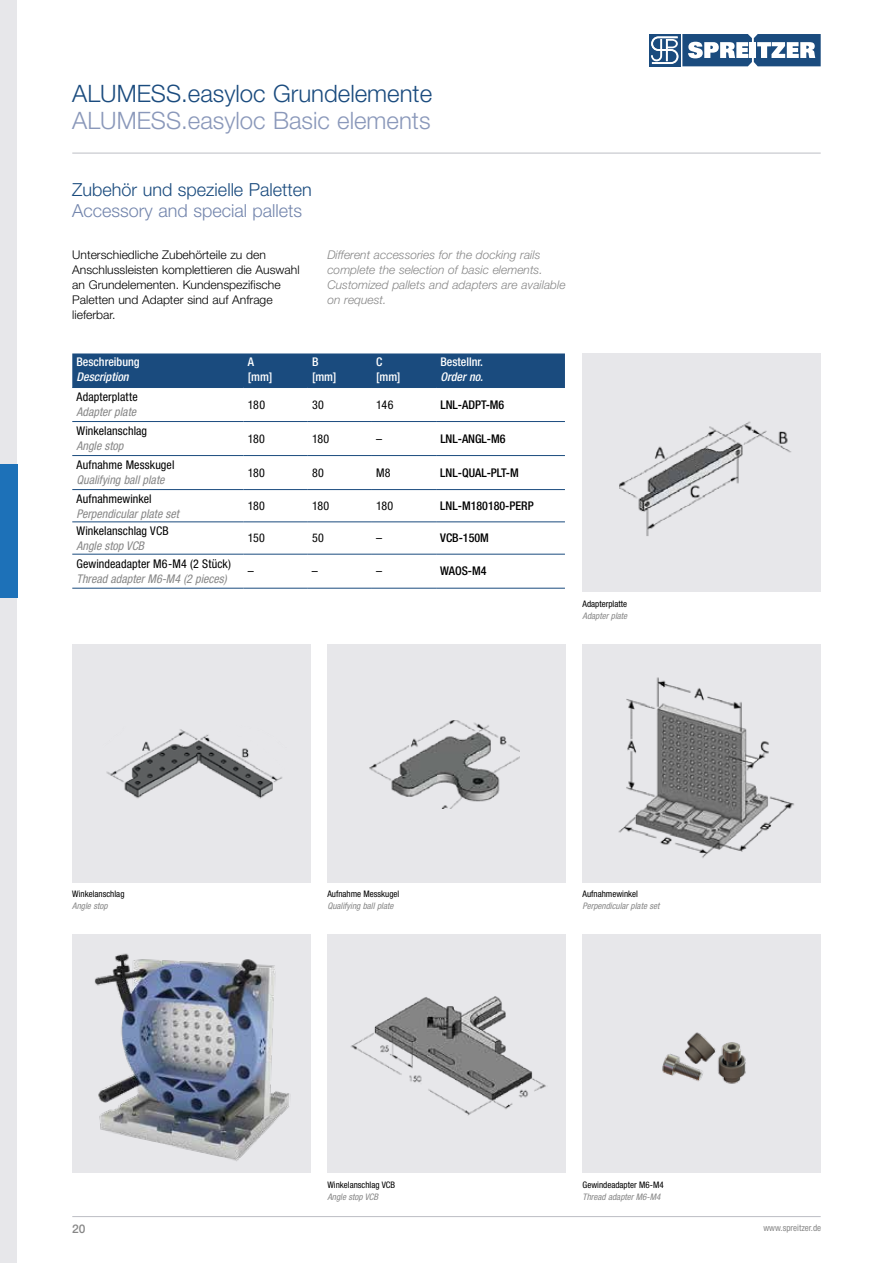
<style>
.page{position:relative;width:893px;height:1263px;background:#fff}
.page>*{position:absolute;margin:0;border:0;box-sizing:border-box;transform-origin:0 0}
.t1{font:300 24px "Helvetica Neue LT Std";color:#1a4b7e}
.t2{font:300 24px "Helvetica Neue LT Std";color:#8a98ba}
.t3{font:300 18px "Helvetica Neue LT Std";color:#1a4b7e}
.t4{font:300 18px "Helvetica Neue LT Std";color:#7486ad}
.t5{font:300 12px/15px "Helvetica Neue LT Std";color:#000}
.t6{font:condensed 12px "Helvetica Neue LT Std";letter-spacing:.01em;color:#000}
.t7{font:italic 300 12px/15px "Helvetica Neue LT Std";color:#878787}
.t8{font:italic condensed 12px "Helvetica Neue LT Std";color:#878787}
.t9{font:500 condensed 12px "Helvetica Neue LT Std";color:#000}
.t10{font:500 condensed 12px/15px "Helvetica Neue LT Std";color:#fff}
.t11{font:italic 500 condensed 12px "Helvetica Neue LT Std";color:#fff}
.t12{font:500 12px "Helvetica Neue LT Std";color:#878787}
.t13{font:condensed 9px "Helvetica Neue LT Std";color:#000}
.t14{font:italic condensed 9px "Helvetica Neue LT Std";color:#878787}
.t15{font:condensed 9px "Helvetica Neue LT Std";color:#878787}
</style>
<div class="page">
<hr style="left:72px;top:153px;width:749px;height:1px;background:#bdbec4">
<hr style="left:72px;top:1216px;width:749px;height:1px;background:#bdbec4">
<div style="left:0;top:0;width:17px;height:1263px;background:#e7e7ea"></div>
<div style="left:649px;top:34px;width:32px;height:32px;background:#1a4b7e"></div>
<svg style="left:651px;top:34px;width:170px;height:32px"></svg>
<div style="left:583px;top:353px;width:238px;height:239px;background:#e7e7ea"></div>
<div style="left:583px;top:644px;width:238px;height:238px;background:#e7e7ea"></div>
<img style="left:618px;top:677px;width:176px;height:181px">
<div style="left:327px;top:644px;width:239px;height:238px;background:#e7e7ea"></div>
<div style="left:72px;top:644px;width:238px;height:238px;background:#e7e7ea"></div>
<img style="left:106px;top:729px;width:177px;height:70px">
<img style="left:620px;top:421px;width:172px;height:115px">
<div style="left:583px;top:935px;width:238px;height:238px;background:#e7e7ea"></div>
<img style="left:662px;top:1032px;width:84px;height:52px">
<div style="left:327px;top:935px;width:239px;height:238px;background:#e7e7ea"></div>
<img style="left:350px;top:996px;width:196px;height:120px">
<div style="left:72px;top:935px;width:238px;height:238px;background:#e7e7ea"></div>
<img style="left:94px;top:953px;width:196px;height:208px">
<img style="left:370px;top:720px;width:150px;height:89px">
<div style="left:72px;top:353px;width:493px;height:34px;background:#1a4b7e"></div>
<hr style="left:72px;top:387px;width:172px;height:1px;background:#1a4b7e">
<hr style="left:244px;top:387px;width:64px;height:1px;background:#1a4b7e">
<hr style="left:308px;top:387px;width:64px;height:1px;background:#1a4b7e">
<hr style="left:372px;top:387px;width:64px;height:1px;background:#1a4b7e">
<hr style="left:436px;top:387px;width:129px;height:1px;background:#1a4b7e">
<hr style="left:72px;top:421px;width:172px;height:1px;background:#1a4b7e">
<hr style="left:244px;top:421px;width:64px;height:1px;background:#1a4b7e">
<hr style="left:308px;top:421px;width:64px;height:1px;background:#1a4b7e">
<hr style="left:372px;top:421px;width:64px;height:1px;background:#1a4b7e">
<hr style="left:436px;top:421px;width:129px;height:1px;background:#1a4b7e">
<hr style="left:72px;top:455px;width:172px;height:1px;background:#1a4b7e">
<hr style="left:244px;top:455px;width:64px;height:1px;background:#1a4b7e">
<hr style="left:308px;top:455px;width:64px;height:1px;background:#1a4b7e">
<hr style="left:372px;top:455px;width:64px;height:1px;background:#1a4b7e">
<hr style="left:436px;top:455px;width:129px;height:1px;background:#1a4b7e">
<hr style="left:72px;top:489px;width:172px;height:1px;background:#1a4b7e">
<hr style="left:244px;top:489px;width:64px;height:1px;background:#1a4b7e">
<hr style="left:308px;top:489px;width:64px;height:1px;background:#1a4b7e">
<hr style="left:372px;top:489px;width:64px;height:1px;background:#1a4b7e">
<hr style="left:436px;top:489px;width:129px;height:1px;background:#1a4b7e">
<hr style="left:72px;top:522px;width:172px;height:1px;background:#1a4b7e">
<hr style="left:244px;top:522px;width:64px;height:1px;background:#1a4b7e">
<hr style="left:308px;top:522px;width:64px;height:1px;background:#1a4b7e">
<hr style="left:372px;top:522px;width:64px;height:1px;background:#1a4b7e">
<hr style="left:436px;top:522px;width:129px;height:1px;background:#1a4b7e">
<hr style="left:72px;top:554px;width:172px;height:1px;background:#1a4b7e">
<hr style="left:244px;top:554px;width:64px;height:1px;background:#1a4b7e">
<hr style="left:308px;top:554px;width:64px;height:1px;background:#1a4b7e">
<hr style="left:372px;top:554px;width:64px;height:1px;background:#1a4b7e">
<hr style="left:436px;top:554px;width:129px;height:1px;background:#1a4b7e">
<hr style="left:72px;top:588px;width:172px;height:1px;background:#1a4b7e">
<hr style="left:244px;top:588px;width:64px;height:1px;background:#1a4b7e">
<hr style="left:308px;top:588px;width:64px;height:1px;background:#1a4b7e">
<hr style="left:372px;top:588px;width:64px;height:1px;background:#1a4b7e">
<hr style="left:436px;top:588px;width:129px;height:1px;background:#1a4b7e">
<div style="left:0;top:465px;width:17px;height:133px;background:#1d71b8"></div>
<h1 class="t1" style="left:72px;top:79px;width:361px">ALUMESS.easyloc Grundelemente</h1>
<h1 class="t2" style="left:72px;top:106px;width:360px">ALUMESS.easyloc Basic elements</h1>
<h2 class="t3" style="left:72px;top:178px;width:241px">Zubehör und spezielle Paletten</h2>
<h2 class="t4" style="left:72px;top:199px;width:231px">Accessory and special pallets</h2>
<p class="t5" style="left:72px;top:247px;width:229px">Unterschiedliche Zubehörteile zu den Anschlussleisten komplettieren die Auswahl an Grundelementen. Kundenspezifische Paletten und Adapter sind auf Anfrage lieferbar.</p>
<p class="t7" style="left:327px;top:248px;width:240px">Different accessories for the docking rails complete the selection of basic elements.<br>Customized pallets and adapters are available on request.</p>
<p class="t10" style="left:77px;top:354px;width:65px">Beschreibung</p>
<p class="t11" style="left:77px;top:370px;width:54px">Description</p>
<p class="t6" style="left:77px;top:390px;width:63px">Adapterplatte</p>
<p class="t8" style="left:77px;top:405px;width:61px">Adapter plate</p>
<p class="t6" style="left:77px;top:424px;width:72px">Winkelanschlag</p>
<p class="t8" style="left:77px;top:439px;width:48px">Angle stop</p>
<p class="t6" style="left:76px;top:458px;width:99px">Aufnahme Messkugel</p>
<p class="t8" style="left:76px;top:473px;width:89px">Qualifying ball plate</p>
<p class="t6" style="left:76px;top:491px;width:77px">Aufnahmewinkel</p>
<p class="t8" style="left:76px;top:506px;width:104px">Perpendicular plate set</p>
<p class="t6" style="left:76px;top:524px;width:94px">Winkelanschlag VCB</p>
<p class="t8" style="left:76px;top:539px;width:69px">Angle stop VCB</p>
<p class="t6" style="left:76px;top:557px;width:156px">Gewindeadapter M6-M4 (2 Stück)</p>
<p class="t8" style="left:76px;top:572px;width:152px">Thread adapter M6-M4 (2 pieces)</p>
<p class="t10" style="left:248px;top:354px;width:26px">A [mm]</p>
<p class="t10" style="left:312px;top:354px;width:26px">B [mm]</p>
<p class="t10" style="left:376px;top:354px;width:26px">C [mm]</p>
<p class="t10" style="left:440px;top:354px;width:44px">Bestellnr.</p>
<p class="t11" style="left:440px;top:370px;width:44px">Order no.</p>
<p class="t6" style="left:248px;top:398px;width:19px">180</p>
<p class="t6" style="left:312px;top:398px;width:13px">30</p>
<p class="t6" style="left:376px;top:398px;width:19px">146</p>
<p class="t9" style="left:440px;top:397px;width:65px">LNL-ADPT-M6</p>
<p class="t6" style="left:248px;top:432px;width:19px">180</p>
<p class="t6" style="left:312px;top:432px;width:19px">180</p>
<p class="t6" style="left:376px;top:432px;width:7px">–</p>
<p class="t9" style="left:440px;top:431px;width:67px">LNL-ANGL-M6</p>
<p class="t6" style="left:248px;top:466px;width:19px">180</p>
<p class="t6" style="left:312px;top:466px;width:13px">80</p>
<p class="t6" style="left:376px;top:466px;width:16px">M8</p>
<p class="t9" style="left:440px;top:465px;width:80px">LNL-QUAL-PLT-M</p>
<p class="t6" style="left:248px;top:499px;width:19px">180</p>
<p class="t6" style="left:312px;top:499px;width:19px">180</p>
<p class="t6" style="left:376px;top:499px;width:19px">180</p>
<p class="t9" style="left:440px;top:499px;width:95px">LNL-M180180-PERP</p>
<p class="t6" style="left:248px;top:531px;width:19px">150</p>
<p class="t6" style="left:312px;top:531px;width:13px">50</p>
<p class="t6" style="left:376px;top:531px;width:7px">–</p>
<p class="t9" style="left:440px;top:531px;width:50px">VCB-150M</p>
<p class="t6" style="left:248px;top:564px;width:7px">–</p>
<p class="t6" style="left:312px;top:564px;width:7px">–</p>
<p class="t6" style="left:376px;top:564px;width:7px">–</p>
<p class="t9" style="left:440px;top:564px;width:48px">WAOS-M4</p>
<p class="t13" style="left:583px;top:598px;width:46px">Adapterplatte</p>
<p class="t14" style="left:583px;top:610px;width:46px">Adapter plate</p>
<p class="t13" style="left:72px;top:889px;width:54px">Winkelanschlag</p>
<p class="t14" style="left:72px;top:901px;width:37px">Angle stop</p>
<p class="t13" style="left:327px;top:889px;width:74px">Aufnahme Messkugel</p>
<p class="t14" style="left:327px;top:901px;width:67px">Qualifying ball plate</p>
<p class="t13" style="left:327px;top:1179px;width:69px">Winkelanschlag VCB</p>
<p class="t14" style="left:327px;top:1191px;width:52px">Angle stop VCB</p>
<p class="t13" style="left:583px;top:889px;width:57px">Aufnahmewinkel</p>
<p class="t14" style="left:583px;top:901px;width:78px">Perpendicular plate set</p>
<p class="t13" style="left:583px;top:1179px;width:83px">Gewindeadapter M6-M4</p>
<p class="t14" style="left:583px;top:1191px;width:79px">Thread adapter M6-M4</p>
<p class="t12" style="left:72px;top:1222px;width:15px">20</p>
<p class="t15" style="left:763px;top:1222px;width:59px">www.spreitzer.de</p>
</div>
